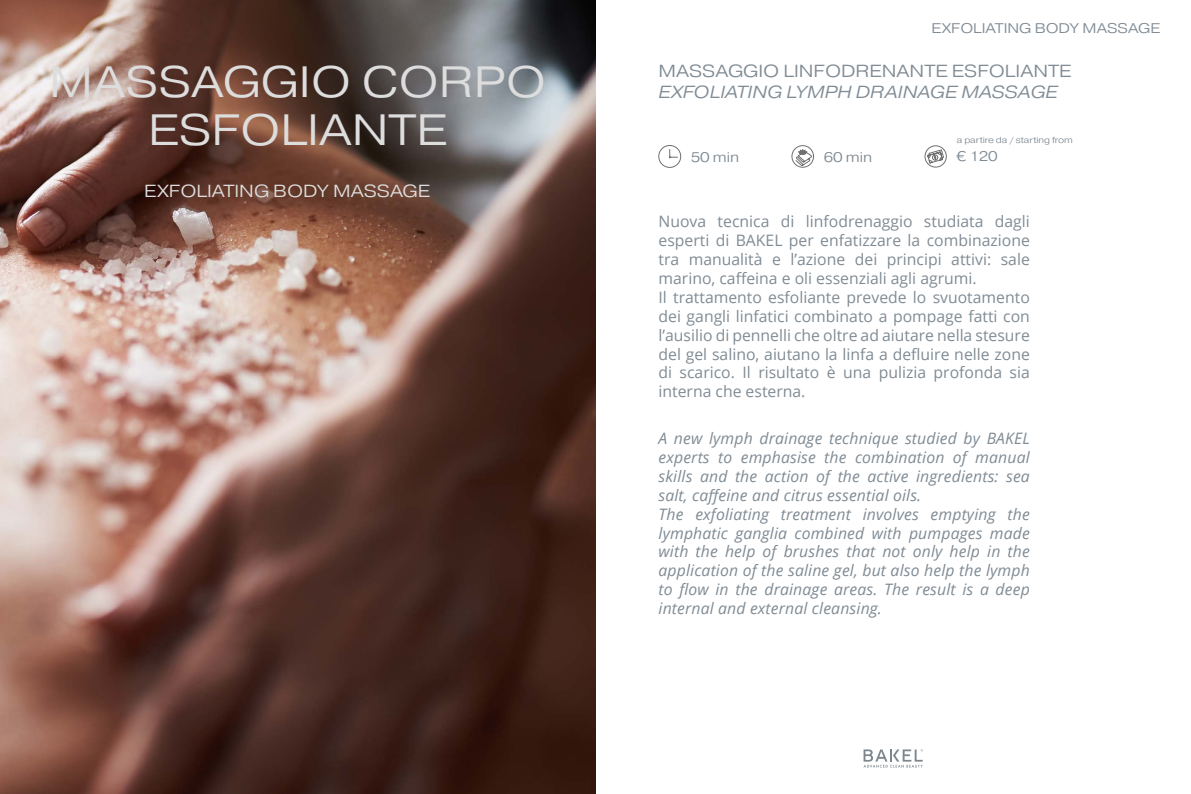
<style>
.page{position:relative;width:1191px;height:794px;background:#fff}
.page>*{position:absolute;margin:0;border:0;box-sizing:border-box;transform-origin:0 0}
.t1{font:300 43.75px/47.2px "Pragmatica Ext";color:#ddddde;text-align:center}
.t2{font:300 17.5px "Pragmatica Ext";color:#808b94}
.t3{font:italic 300 17.5px "Pragmatica Ext";color:#808b94}
.t4{font:300 17.5px "Pragmatica Ext";color:#ddddde}
.t5{font:15.75px/18.9px "Open Sans";color:#808b94}
.t6{font:italic 15.75px/18.9px "Open Sans";letter-spacing:.01em;color:#808b94}
.t7{font:300 14px "Pragmatica Ext";color:#808b94}
.t8{font:300 8.75px "Pragmatica Ext";letter-spacing:-.005em;color:#808b94}
</style>
<div class="page">
<svg style="left:863px;top:749px;width:60px;height:18px"></svg>
<img style="left:0;top:0;width:595px;height:794px">
<div style="left:658px;top:145px;width:23px;height:23px;border:1px solid #706f6f;border-radius:50%"></div>
<svg style="left:669px;top:150px;width:8px;height:8px"></svg>
<svg style="left:792px;top:146px;width:21px;height:21px"></svg>
<div style="left:791px;top:145px;width:22px;height:22px;border:1px solid #706f6f;border-radius:50%"></div>
<svg style="left:795px;top:149px;width:16px;height:17px"></svg>
<svg style="left:925px;top:146px;width:21px;height:21px"></svg>
<div style="left:924px;top:145px;width:22px;height:22px;border:1px solid #706f6f;border-radius:50%"></div>
<svg style="left:927px;top:149px;width:17px;height:15px"></svg>
<h1 class="t1" style="left:49px;top:59px;width:499px">MASSAGGIO CORPO<br>ESFOLIANTE</h1>
<p class="t4" style="left:144px;top:180px;width:287px">EXFOLIATING BODY MASSAGE</p>
<p class="t7" style="left:931px;top:20px;width:230px">EXFOLIATING BODY MASSAGE</p>
<p class="t2" style="left:658px;top:60px;width:414px">MASSAGGIO LINFODRENANTE ESFOLIANTE</p>
<p class="t3" style="left:658px;top:81px;width:401px">EXFOLIATING LYMPH DRAINAGE MASSAGE</p>
<p class="t7" style="left:690px;top:148px;width:50px">50 min</p>
<p class="t7" style="left:824px;top:148px;width:50px">60 min</p>
<p class="t8" style="left:956px;top:135px;width:118px">a partire da / starting from</p>
<p class="t7" style="left:956px;top:148px;width:43px">€ 120</p>
<p class="t5" style="left:658px;top:212px;width:373px">Nuova tecnica di linfodrenaggio studiata dagli esperti di BAKEL per enfatizzare la combinazione tra manualità e l’azione dei principi attivi: sale marino, caffeina e oli essenziali agli agrumi.<br>Il trattamento esfoliante prevede lo svuotamento dei gangli linfatici combinato a pompage fatti con l’ausilio di pennelli che oltre ad aiutare nella stesure del gel salino, aiutano la linfa a defluire nelle zone di scarico. Il risultato è una pulizia profonda sia interna che esterna.</p>
<p class="t6" style="left:658px;top:428px;width:373px">A new lymph drainage technique studied by BAKEL experts to emphasise the combination of manual skills and the action of the active ingredients: sea salt, caffeine and citrus essential oils.<br>The exfoliating treatment involves emptying the lymphatic ganglia combined with pumpages made with the help of brushes that not only help in the application of the saline gel, but also help the lymph to flow in the drainage areas. The result is a deep internal and external cleansing.</p>
</div>
